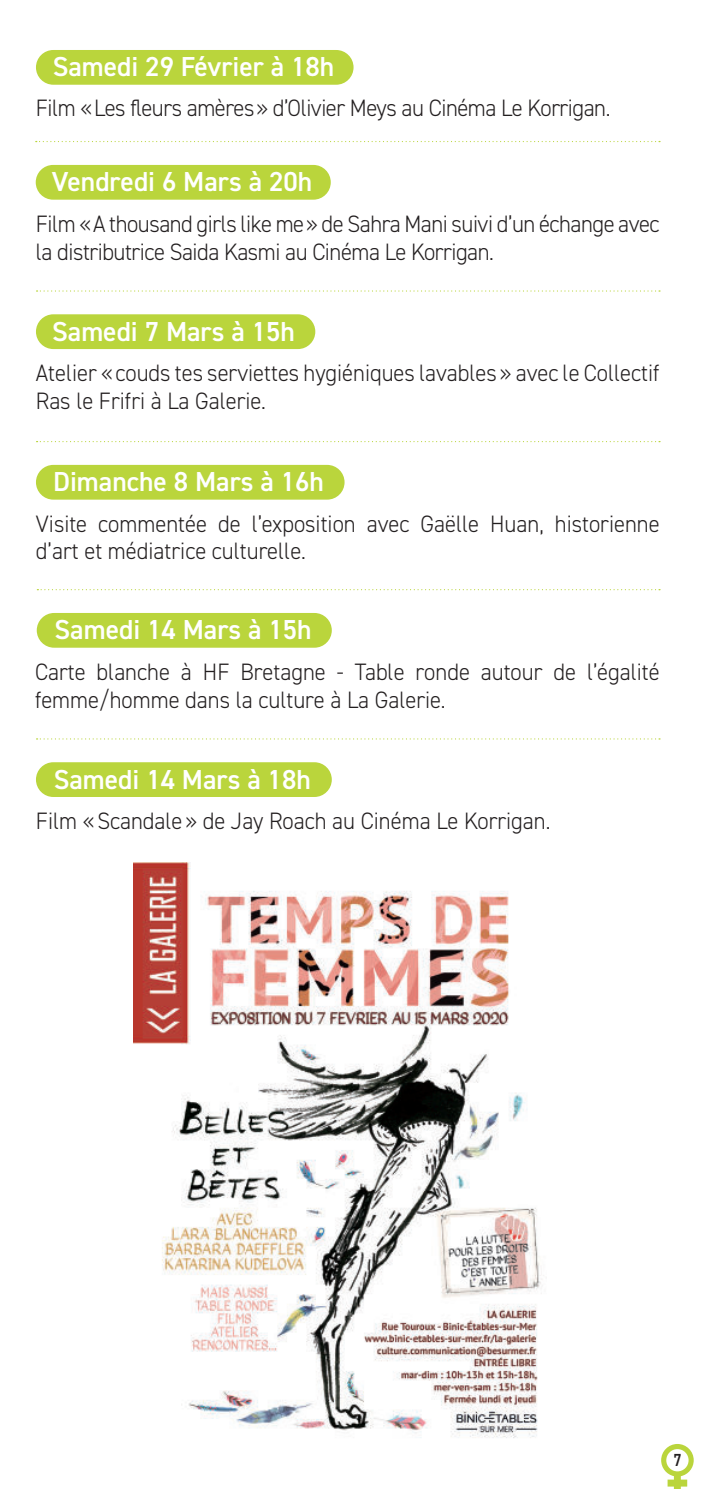
<style>
.page{position:relative;width:709px;height:1489px;background:#fff}
.page>*{position:absolute;margin:0;border:0;box-sizing:border-box;transform-origin:0 0}
.t1{font:600 27.5px "DIN2014";color:#fff}
.t2{font:300 23.75px/27.5px "DIN2014";color:#231f20;scale:.95 1}
.t3{font:300 23.75px/27.5px "DIN2014";letter-spacing:-.02em;color:#231f20;scale:.95 1}
.t4{font:600 17.5px "DIN2014";color:#231f20;scale:.89 1}
</style>
<div class="page">
<svg style="left:661px;top:1444px;width:32px;height:44px"></svg>
<div style="left:36px;top:50px;width:317px;height:35px;background:#bad53c;border-radius:17px"></div>
<svg style="left:36px;top:141px;width:624px;height:1px"></svg>
<div style="left:36px;top:165px;width:295px;height:35px;background:#bad53c;border-radius:17px"></div>
<div style="left:36px;top:314px;width:279px;height:35px;background:#bad53c;border-radius:17px"></div>
<svg style="left:37px;top:290px;width:623px;height:1px"></svg>
<div style="left:36px;top:465px;width:308px;height:34px;background:#bad53c;border-radius:17px"></div>
<svg style="left:37px;top:441px;width:623px;height:1px"></svg>
<div style="left:37px;top:613px;width:295px;height:34px;background:#bad53c;border-radius:17px"></div>
<svg style="left:37px;top:589px;width:623px;height:1px"></svg>
<div style="left:36px;top:762px;width:296px;height:35px;background:#bad53c;border-radius:17px"></div>
<svg style="left:37px;top:738px;width:623px;height:1px"></svg>
<img style="left:133px;top:862px;width:409px;height:576px">
<p class="t1" style="left:53px;top:56px;width:283px">Samedi 29 Février à 18h</p>
<p class="t3" style="left:36px;top:94px;width:606px">Film « Les fleurs amères » d’Olivier Meys au Cinéma Le Korrigan.</p>
<p class="t1" style="left:52px;top:171px;width:262px">Vendredi 6 Mars à 20h</p>
<p class="t3" style="left:36px;top:210px;width:658px">Film « A thousand girls like me » de Sahra Mani suivi d’un échange avec la distributrice Saida Kasmi au Cinéma Le Korrigan.</p>
<p class="t1" style="left:52px;top:321px;width:244px">Samedi 7 Mars à 15h</p>
<p class="t2" style="left:36px;top:359px;width:658px">Atelier « couds tes serviettes hygiéniques lavables » avec le Collectif<br>Ras le Frifri à La Galerie.</p>
<p class="t1" style="left:53px;top:471px;width:272px">Dimanche 8 Mars à 16h</p>
<p class="t2" style="left:36px;top:510px;width:658px">Visite commentée de l’exposition avec Gaëlle Huan, historienne d’art et médiatrice culturelle.</p>
<p class="t1" style="left:55px;top:619px;width:258px">Samedi 14 Mars à 15h</p>
<p class="t2" style="left:35px;top:658px;width:658px">Carte blanche à HF Bretagne - Table ronde autour de l’égalité femme/homme dans la culture à La Galerie.</p>
<p class="t1" style="left:54px;top:768px;width:258px">Samedi 14 Mars à 18h</p>
<p class="t2" style="left:36px;top:807px;width:543px">Film « Scandale » de Jay Roach au Cinéma Le Korrigan.</p>
<p class="t4" style="left:673px;top:1453px;width:11px">7</p>
</div>
